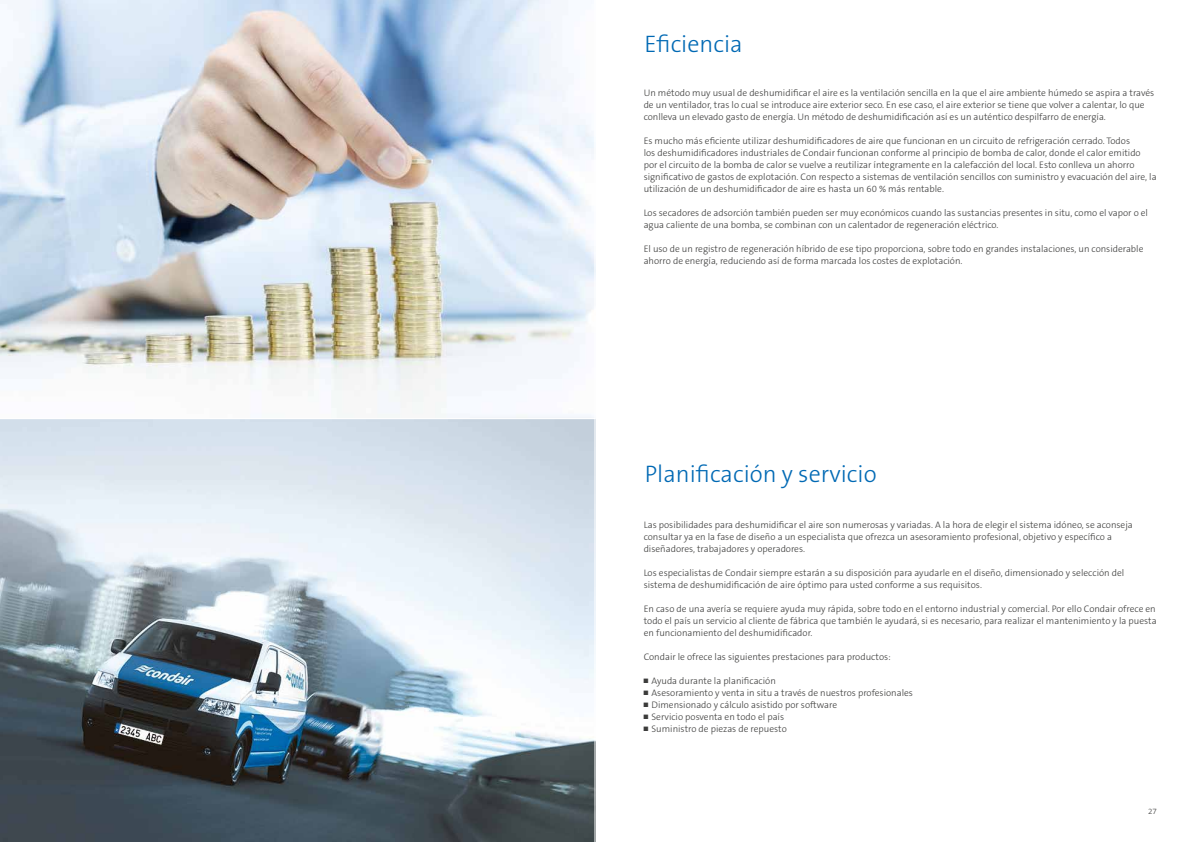
<style>
.page{position:relative;width:1191px;height:842px;background:#fff}
.page>*{position:absolute;margin:0;border:0;box-sizing:border-box;transform-origin:0 0}
.t1{font:300 24px "The Sans B3";color:#0069b4}
.t2{font:300 9.5px/12px "The Sans B3";color:#3c3c3b}
.t3{font:300 8px "The Sans B3";color:#3c3c3b}
.s1{font-family:"Arial Narrow";font-weight:400}
</style>
<div class="page">
<svg style="left:0;top:419px;width:595px;height:423px"></svg>
<img style="left:0;top:0;width:595px;height:418px">
<h1 class="t1" style="left:644px;top:31px;width:100px">Eficiencia</h1>
<p class="t2" style="left:643px;top:87px;width:512px">Un método muy usual de deshumidificar el aire es la ventilación sencilla en la que el aire ambiente húmedo se aspira a través de un ventilador, tras lo cual se introduce aire exterior seco. En ese caso, el aire exterior se tiene que volver a calentar, lo que conlleva un elevado gasto de energía. Un método de deshumidificación así es un auténtico despilfarro de energía.</p>
<p class="t2" style="left:643px;top:135px;width:514px">Es mucho más eficiente utilizar deshumidificadores de aire que funcionan en un circuito de refrigeración cerrado. Todos<br>los deshumidificadores industriales de Condair funcionan conforme al principio de bomba de calor, donde el calor emitido por el circuito de la bomba de calor se vuelve a reutilizar íntegramente en la calefacción del local. Esto conlleva un ahorro significativo de gastos de explotación. Con respecto a sistemas de ventilación sencillos con suministro y evacuación del aire, la utilización de un deshumidificador de aire es hasta un 60 % más rentable.</p>
<p class="t2" style="left:643px;top:207px;width:506px">Los secadores de adsorción también pueden ser muy económicos cuando las sustancias presentes in situ, como el vapor o el agua caliente de una bomba, se combinan con un calentador de regeneración eléctrico.</p>
<p class="t2" style="left:643px;top:243px;width:501px">El uso de un registro de regeneración híbrido de ese tipo proporciona, sobre todo en grandes instalaciones, un considerable ahorro de energía, reduciendo así de forma marcada los costes de explotación.</p>
<h1 class="t1" style="left:645px;top:461px;width:233px">Planificación y servicio</h1>
<p class="t2" style="left:643px;top:519px;width:490px">Las posibilidades para deshumidificar el aire son numerosas y variadas. A la hora de elegir el sistema idóneo, se aconseja consultar ya en la fase de diseño a un especialista que ofrezca un asesoramiento profesional, objetivo y específico a diseñadores, trabajadores y operadores.</p>
<p class="t2" style="left:643px;top:567px;width:482px">Los especialistas de Condair siempre estarán a su disposición para ayudarle en el diseño, dimensionado y selección del sistema de deshumidificación de aire óptimo para usted conforme a sus requisitos.</p>
<p class="t2" style="left:643px;top:603px;width:514px;text-align:justify">En caso de una avería se requiere ayuda muy rápida, sobre todo en el entorno industrial y comercial. Por ello Condair ofrece en todo el país un servicio al cliente de fábrica que también le ayudará, si es necesario, para realizar el mantenimiento y la puesta en funcionamiento del deshumidificador.</p>
<p class="t2" style="left:643px;top:651px;width:249px">Condair le ofrece las siguientes prestaciones para productos:</p>
<p class="t2" style="left:643px;top:675px;width:134px"><span class="s1">■</span> Ayuda durante la planificación</p>
<p class="t2" style="left:643px;top:687px;width:271px"><span class="s1">■</span> Asesoramiento y venta in situ a través de nuestros profesionales</p>
<p class="t2" style="left:643px;top:699px;width:195px"><span class="s1">■</span> Dimensionado y cálculo asistido por software</p>
<p class="t2" style="left:643px;top:711px;width:142px"><span class="s1">■</span> Servicio posventa en todo el país</p>
<p class="t2" style="left:643px;top:723px;width:145px"><span class="s1">■</span> Suministro de piezas de repuesto</p>
<p class="t3" style="left:1148px;top:807px;width:10px">27</p>
</div>
